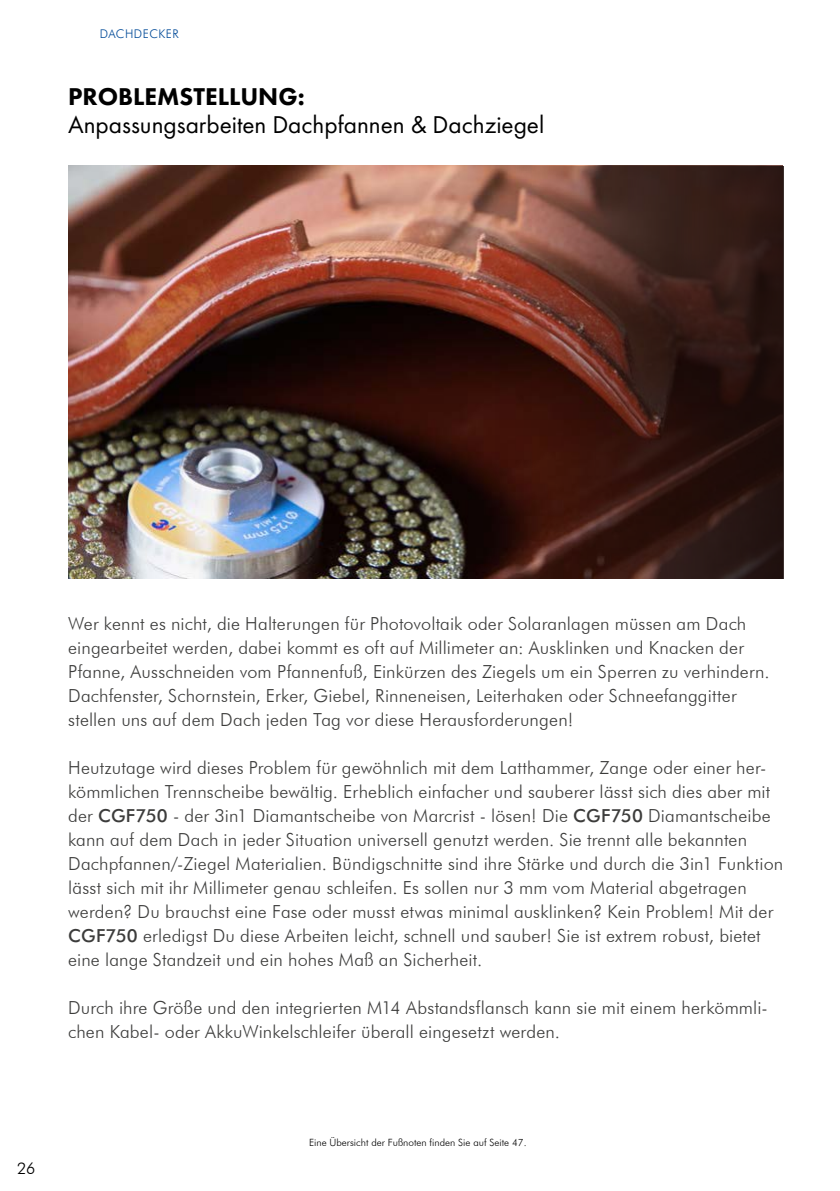
<style>
.page{position:relative;width:840px;height:1191px;background:#fff}
.page>*{position:absolute;margin:0;border:0;box-sizing:border-box;transform-origin:0 0}
.t1{font:25.2px "Futura PT";color:#000}
.t2{font:800 25.2px "Futura PT";color:#000}
.t3{font:300 18px/24px "Futura BT";letter-spacing:.01em;color:#3c3c3b}
.t4{font:300 16px "Futura BT";color:#000}
.t5{font:300 12px "Futura BT";letter-spacing:.04em;color:#004a98}
.t6{font:300 10px "Futura BT";color:#000}
.s1{font-weight:500}
</style>
<div class="page">
<img style="left:68px;top:166px;width:427px;height:412px">
<svg style="left:495px;top:166px;width:287px;height:412px"></svg>
<p class="t5" style="left:100px;top:26px;width:80px">DACHDECKER</p>
<h1 class="t2" style="left:68px;top:81px;width:238px">PROBLEMSTELLUNG:</h1>
<h1 class="t1" style="left:68px;top:110px;width:477px">Anpassungsarbeiten Dachpfannen &amp; Dachziegel</h1>
<p class="t3" style="left:68px;top:611px;width:702px">Wer kennt es nicht, die Halterungen für Photovoltaik oder Solaranlagen müssen am Dach eingearbeitet werden, dabei kommt es oft auf Millimeter an: Ausklinken und Knacken der Pfanne, Ausschneiden vom Pfannenfuß, Einkürzen des Ziegels um ein Sperren zu verhindern.<br>Dachfenster, Schornstein, Erker, Giebel, Rinneneisen, Leiterhaken oder Schneefanggitter stellen uns auf dem Dach jeden Tag vor diese Herausforderungen!</p>
<p class="t3" style="left:68px;top:755px;width:716px">Heutzutage wird dieses Problem für gewöhnlich mit dem Latthammer, Zange oder einer her&shy;kömmlichen Trennscheibe bewältig. Erheblich einfacher und sauberer lässt sich dies aber mit der <span class="s1">CGF750</span> - der 3in1 Diamantscheibe von Marcrist - lösen! Die <span class="s1">CGF750</span> Diamantscheibe kann auf dem Dach in jeder Situation universell genutzt werden. Sie trennt alle bekannten Dachpfannen/-Ziegel Materialien. Bündigschnitte sind ihre Stärke und durch die 3in1 Funktion lässt sich mit ihr Millimeter genau schleifen. Es sollen nur 3 mm vom Material abgetragen werden? Du brauchst eine Fase oder musst etwas minimal ausklinken? Kein Problem! Mit der <span class="s1">CGF750</span> erledigst Du diese Arbeiten leicht, schnell und sauber! Sie ist extrem robust, bietet eine lange Standzeit und ein hohes Maß an Sicherheit.</p>
<p class="t3" style="left:68px;top:995px;width:700px">Durch ihre Größe und den integrierten M14 Abstandsflansch kann sie mit einem herkömmli&shy;chen Kabel- oder AkkuWinkelschleifer überall eingesetzt werden.</p>
<p class="t4" style="left:17px;top:1158px;width:20px">26</p>
<p class="t6" style="left:309px;top:1136px;width:219px">Eine Übersicht der Fußnoten finden Sie auf Seite 47.</p>
</div>
